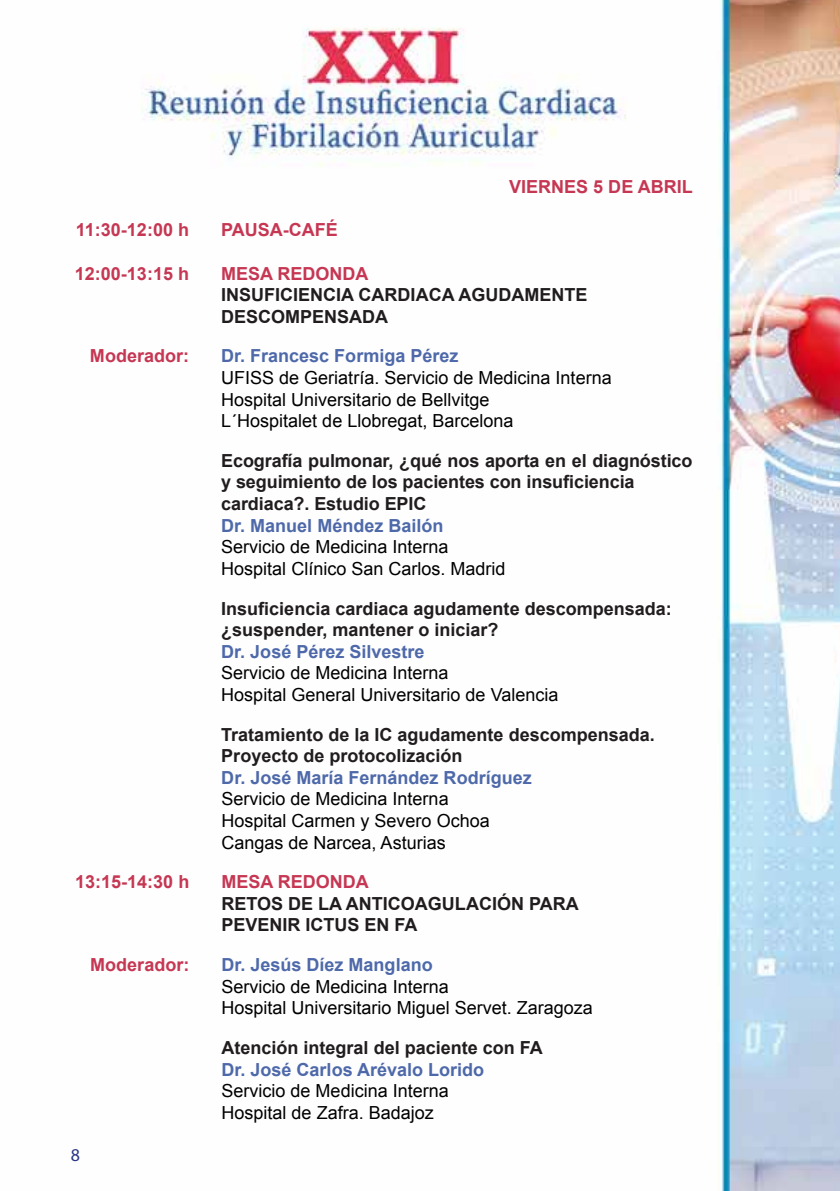
<style>
.page{position:relative;width:840px;height:1191px;background:#fff}
.page>*{position:absolute;margin:0;border:0;box-sizing:border-box;transform-origin:0 0}
.t1{font:18px/21.6px "Arial";color:#000}
.t2{font:700 18px/21.6px "Arial";color:#211d1e}
.t3{font:700 18px "Arial";color:#4e69aa}
.t4{font:700 18px "Arial";color:#c63753}
.t5{font:18px "Myriad Pro";color:#283583}
</style>
<div class="page">
<img style="left:142px;top:0;width:697px;height:1191px">
<p class="t4" style="left:509px;top:175px;width:185px">VIERNES 5 DE ABRIL</p>
<p class="t4" style="left:76px;top:218px;width:115px">11:30-12:00 h</p>
<p class="t4" style="left:221px;top:218px;width:118px">PAUSA-CAFÉ</p>
<p class="t4" style="left:75px;top:261px;width:116px">12:00-13:15 h</p>
<p class="t4" style="left:221px;top:261px;width:149px">MESA REDONDA</p>
<p class="t2" style="left:221px;top:285px;width:367px">INSUFICIENCIA CARDIACA AGUDAMENTE<br>DESCOMPENSADA</p>
<p class="t4" style="left:90px;top:344px;width:100px">Moderador:</p>
<p class="t3" style="left:221px;top:344px;width:239px">Dr. Francesc Formiga Pérez</p>
<p class="t1" style="left:221px;top:367px;width:392px">UFISS de Geriatría. Servicio de Medicina Interna<br>Hospital Universitario de Bellvitge<br>L´Hospitalet de Llobregat, Barcelona</p>
<p class="t2" style="left:221px;top:450px;width:472px">Ecografía pulmonar, ¿qué nos aporta en el diagnóstico y seguimiento de los pacientes con insuficiencia cardiaca?. Estudio EPIC</p>
<p class="t3" style="left:221px;top:513px;width:224px">Dr. Manuel Méndez Bailón</p>
<p class="t1" style="left:221px;top:536px;width:286px">Servicio de Medicina Interna<br>Hospital Clínico San Carlos. Madrid</p>
<p class="t2" style="left:221px;top:598px;width:452px">Insuficiencia cardiaca agudamente descompensada: ¿suspender, mantener o iniciar?</p>
<p class="t3" style="left:221px;top:639px;width:205px">Dr. José Pérez Silvestre</p>
<p class="t1" style="left:221px;top:662px;width:338px">Servicio de Medicina Interna<br>Hospital General Universitario de Valencia</p>
<p class="t2" style="left:221px;top:724px;width:435px">Tratamiento de la IC agudamente descompensada.<br>Proyecto de protocolización</p>
<p class="t3" style="left:221px;top:765px;width:312px">Dr. José María Fernández Rodríguez</p>
<p class="t1" style="left:221px;top:788px;width:270px">Servicio de Medicina Interna<br>Hospital Carmen y Severo Ochoa<br>Cangas de Narcea, Asturias</p>
<p class="t4" style="left:75px;top:870px;width:116px">13:15-14:30 h</p>
<p class="t4" style="left:221px;top:870px;width:149px">MESA REDONDA</p>
<p class="t2" style="left:221px;top:893px;width:358px">RETOS DE LA ANTICOAGULACIÓN PARA<br>PEVENIR ICTUS EN FA</p>
<p class="t4" style="left:90px;top:953px;width:100px">Moderador:</p>
<p class="t3" style="left:221px;top:953px;width:213px">Dr. Jesús Díez Manglano</p>
<p class="t1" style="left:221px;top:975px;width:373px">Servicio de Medicina Interna<br>Hospital Universitario Miguel Servet. Zaragoza</p>
<p class="t2" style="left:221px;top:1037px;width:323px">Atención integral del paciente con FA</p>
<p class="t3" style="left:221px;top:1057px;width:264px">Dr. José Carlos Arévalo Lorido</p>
<p class="t1" style="left:221px;top:1080px;width:229px">Servicio de Medicina Interna<br>Hospital de Zafra. Badajoz</p>
<p class="t5" style="left:71px;top:1143px;width:11px">8</p>
</div>
